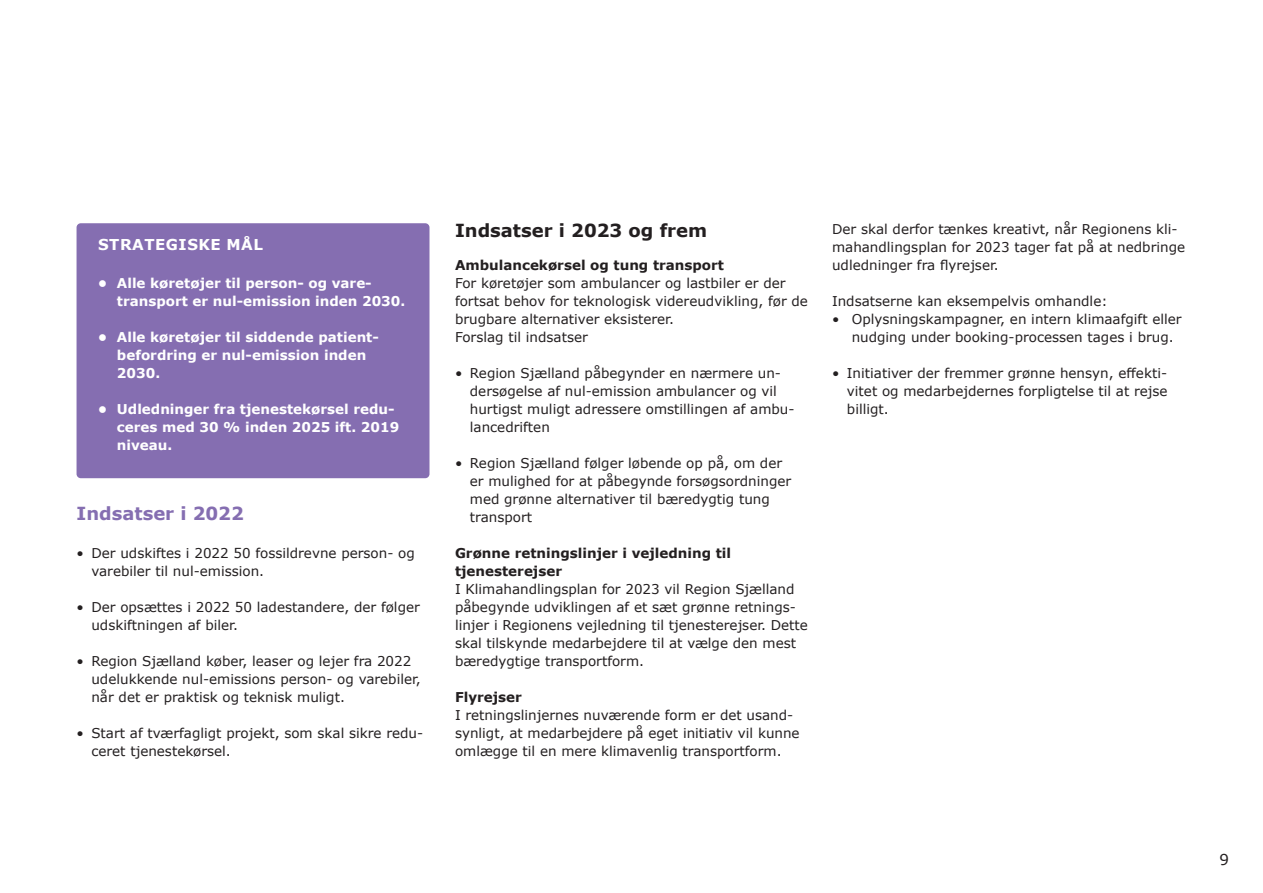
<style>
.page{position:relative;width:1263px;height:893px;background:#fff}
.page>*{position:absolute;margin:0;border:0;box-sizing:border-box;transform-origin:0 0}
.t1{font:700 18px "Verdana";color:#231f20}
.t2{font:700 18px "Verdana";color:#856eb1}
.t3{font:700 15px "Verdana";letter-spacing:.035em;color:#fff}
.t4{font:15px "Verdana";color:#231f20}
.t5{font:13.5px/18px "Verdana";color:#231f20}
.t6{font:700 13.5px/18px "Verdana";color:#fff}
.t7{font:700 13.5px/18px "Verdana";color:#231f20}
</style>
<div class="page">
<div style="left:77px;top:223px;width:352px;height:255px;background:#856eb1;border-radius:4px"></div>
<p class="t3" style="left:98px;top:234px;width:166px">STRATEGISKE MÅL</p>
<p class="t6" style="left:117px;top:274px;width:290px;text-indent:-19px">• Alle køretøjer til person- og vare&shy;transport er nul-emission inden 2030.</p>
<p class="t6" style="left:117px;top:328px;width:263px;text-indent:-19px">• Alle køretøjer til siddende patient&shy;befordring er nul-emission inden<br>2030.</p>
<p class="t6" style="left:117px;top:400px;width:284px;text-indent:-19px">• Udledninger fra tjenestekørsel redu&shy;ceres med 30 % inden 2025 ift. 2019 niveau.</p>
<h1 class="t2" style="left:77px;top:500px;width:169px">Indsatser i 2022</h1>
<p class="t5" style="left:91px;top:544px;width:325px;text-indent:-15px">• Der udskiftes i 2022 50 fossildrevne person- og varebiler til nul-emission.</p>
<p class="t5" style="left:91px;top:598px;width:330px;text-indent:-15px">• Der opsættes i 2022 50 ladestandere, der følger udskiftningen af biler.</p>
<p class="t5" style="left:91px;top:652px;width:331px;text-indent:-15px">• Region Sjælland køber, leaser og lejer fra 2022 udelukkende nul-emissions person- og varebiler, når det er praktisk og teknisk muligt.</p>
<p class="t5" style="left:91px;top:724px;width:333px;text-indent:-15px">• Start af tværfagligt projekt, som skal sikre redu&shy;ceret tjenestekørsel.</p>
<h1 class="t1" style="left:455px;top:218px;width:254px">Indsatser i 2023 og frem</h1>
<p class="t7" style="left:455px;top:256px;width:271px">Ambulancekørsel og tung transport</p>
<p class="t5" style="left:455px;top:274px;width:354px">For køretøjer som ambulancer og lastbiler er der fortsat behov for teknologisk videreudvikling, før de brugbare alternativer eksisterer.<br>Forslag til indsatser</p>
<p class="t5" style="left:470px;top:364px;width:326px;text-indent:-15px">• Region Sjælland påbegynder en nærmere un&shy;dersøgelse af nul-emission ambulancer og vil hurtigst muligt adressere omstillingen af ambu&shy;lancedriften</p>
<p class="t5" style="left:470px;top:454px;width:323px;text-indent:-15px">• Region Sjælland følger løbende op på, om der er mulighed for at påbegynde forsøgsordninger med grønne alternativer til bæredygtig tung transport</p>
<p class="t7" style="left:455px;top:544px;width:278px">Grønne retningslinjer i vejledning til tjenesterejser</p>
<p class="t5" style="left:455px;top:580px;width:354px">I Klimahandlingsplan for 2023 vil Region Sjælland påbegynde udviklingen af et sæt grønne retnings&shy;linjer i Regionens vejledning til tjenesterejser. Dette skal tilskynde medarbejdere til at vælge den mest bæredygtige transportform.</p>
<p class="t7" style="left:455px;top:688px;width:68px">Flyrejser</p>
<p class="t5" style="left:455px;top:706px;width:346px">I retningslinjernes nuværende form er det usand&shy;synligt, at medarbejdere på eget initiativ vil kunne omlægge til en mere klimavenlig transportform.</p>
<p class="t5" style="left:832px;top:220px;width:355px">Der skal derfor tænkes kreativt, når Regionens kli&shy;mahandlingsplan for 2023 tager fat på at nedbringe udledninger fra flyrejser.</p>
<p class="t5" style="left:832px;top:292px;width:277px">Indsatserne kan eksempelvis omhandle:</p>
<p class="t5" style="left:852px;top:310px;width:331px;text-indent:-20px">• Oplysningskampagner, en intern klimaafgift eller nudging under booking-processen tages i brug.</p>
<p class="t5" style="left:847px;top:364px;width:322px;text-align:justify;text-indent:-15px">• Initiativer der fremmer grønne hensyn, effekti&shy;vitet og medarbejdernes forpligtelse til at rejse billigt.</p>
<p class="t4" style="left:1219px;top:849px;width:11px">9</p>
</div>
